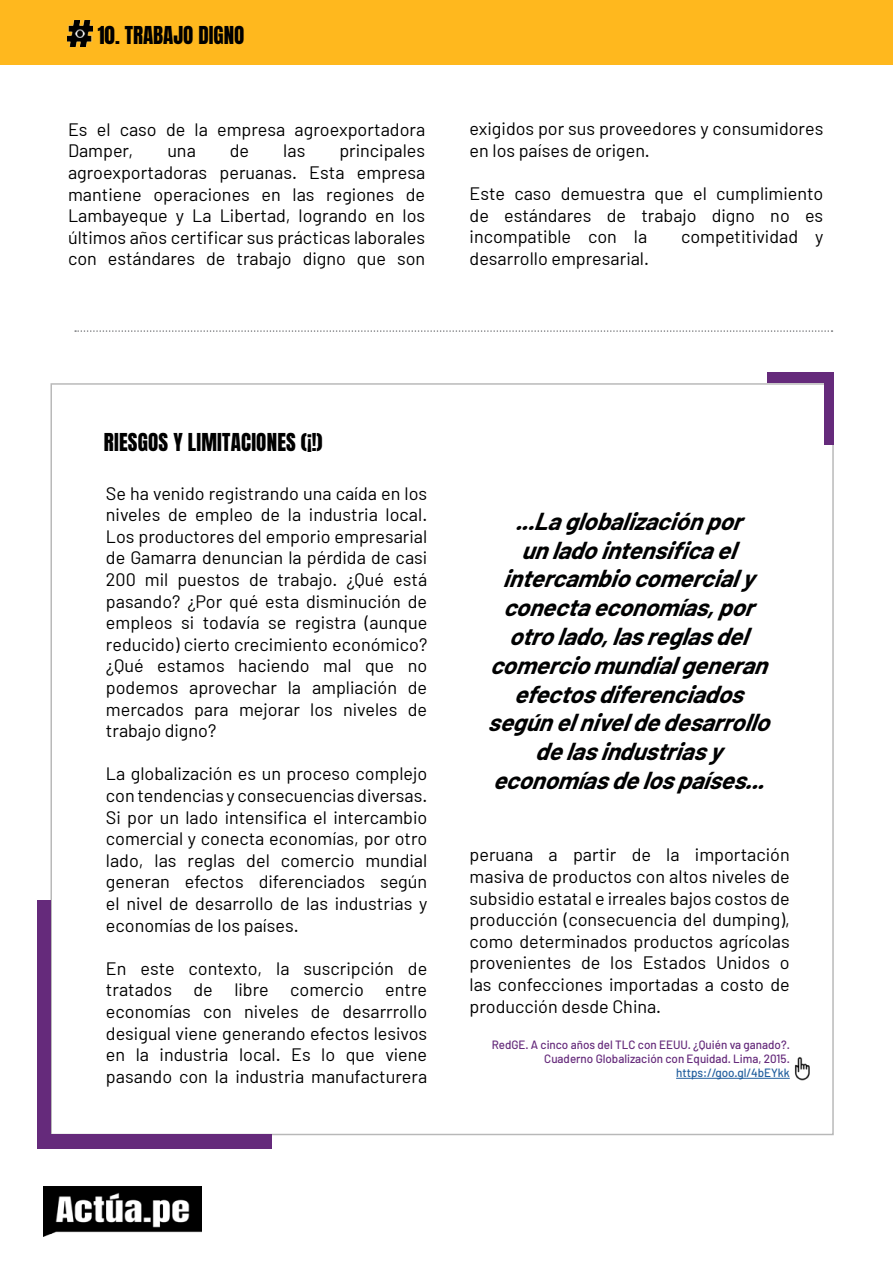
<style>
.page{position:relative;width:893px;height:1263px;background:#fff}
.page>*{position:absolute;margin:0;border:0;box-sizing:border-box;transform-origin:0 0}
.t1{font:italic 700 24px/28.8px "Barlow";color:#000101;text-align:center}
.t2{font:21px "Anton";letter-spacing:.01em;color:#000}
.t3{font:18px/21.6px "Barlow";color:#000;text-align:justify}
.t4{font:500 12px/14.4px "Barlow";color:#652a7b;text-align:right}
.t5{font:500 12px "Barlow";color:#215e9e}
</style>
<div class="page">
<img style="left:43px;top:1186px;width:159px;height:51px">
<div style="left:0;top:0;width:893px;height:65px;background:#ffb81e"></div>
<img style="left:68px;top:21px;width:25px;height:26px">
<div style="left:768px;top:373px;width:66px;height:10px;background:#652a7b"></div>
<div style="left:824px;top:373px;width:10px;height:72px;background:#652a7b"></div>
<div style="left:38px;top:900px;width:13px;height:248px;background:#652a7b"></div>
<div style="left:39px;top:1134px;width:233px;height:14px;background:#652a7b"></div>
<hr style="left:676px;top:1078px;width:114px;height:1px;background:#215e9e">
<img style="left:794px;top:1057px;width:16px;height:24px">
<svg style="left:75px;top:330px;width:757px;height:2px"></svg>
<p class="t2" style="left:98px;top:24px;width:148px">10. TRABAJO DIGNO</p>
<p class="t3" style="left:68px;top:118px;width:359px">Es el caso de la empresa agroexportadora<br>Damper,</p>
<p class="t3" style="left:68px;top:140px;width:359px;text-indent:271px">principales agroexportadoras peruanas. Esta empresa mantiene operaciones en las regiones de Lambayeque y La Libertad, logrando en los últimos años certificar sus prácticas laborales con estándares de trabajo digno que son</p>
<p class="t3" style="left:167px;top:140px;width:30px">una</p>
<p class="t3" style="left:230px;top:140px;width:21px">de</p>
<p class="t3" style="left:283px;top:140px;width:24px">las</p>
<p class="t3" style="left:470px;top:118px;width:355px">exigidos por sus proveedores y consumidores en los países de origen.</p>
<p class="t3" style="left:470px;top:182px;width:355px">Este caso demuestra que el cumplimiento de estándares de trabajo digno no es incompatible con la</p>
<p class="t3" style="left:681px;top:226px;width:144px">competitividad y</p>
<p class="t3" style="left:470px;top:247px;width:181px">desarrollo empresarial.</p>
<p class="t2" style="left:104px;top:431px;width:220px">RIESGOS Y LIMITACIONES (¡!)</p>
<p class="t3" style="left:106px;top:482px;width:323px">Se ha venido registrando una caída en los niveles de empleo de la industria local.<br>Los productores del emporio empresarial de Gamarra denuncian la pérdida de casi 200 mil puestos de trabajo. ¿Qué está pasando? ¿Por qué esta disminución de empleos si todavía se registra (aunque reducido) cierto crecimiento económico? ¿Qué estamos haciendo mal que no podemos aprovechar la ampliación de mercados para mejorar los niveles de trabajo digno?</p>
<p class="t3" style="left:106px;top:763px;width:323px">La globalización es un proceso complejo con tendencias y consecuencias diversas.<br>Si por un lado intensifica el intercambio comercial y conecta economías, por otro lado, las reglas del comercio mundial generan efectos diferenciados según el nivel de desarrollo de las industrias y economías de los países.</p>
<p class="t3" style="left:106px;top:957px;width:323px">En este contexto, la suscripción de tratados de libre comercio entre economías con niveles de desarrrollo desigual viene generando efectos lesivos en la industria local. Es lo que viene pasando con la industria manufacturera</p>
<p class="t1" style="left:488px;top:506px;width:293px">...Laglobalizaciónpor unladointensificael intercambiocomercialy conectaeconomías,por otrolado,lasreglasdel comerciomundialgeneran efectosdiferenciados segúnelniveldedesarrollo delasindustriasy economíasdelospaíses...</p>
<p class="t3" style="left:470px;top:844px;width:322px">peruana a partir de la importación masiva de productos con altos niveles de subsidio estatal e irreales bajos costos de producción (consecuencia del dumping), como determinados productos agrícolas provenientes de los Estados Unidos o las confecciones importadas a costo de producción desde China.</p>
<p class="t4" style="left:492px;top:1037px;width:300px">RedGE. A cinco años del TLC con EEUU. ¿Quién va ganado?.<br>Cuaderno Globalización con Equidad. Lima, 2015.</p>
<p class="t5" style="left:676px;top:1065px;width:115px">https://goo.gl/4bEYkk</p>
</div>
